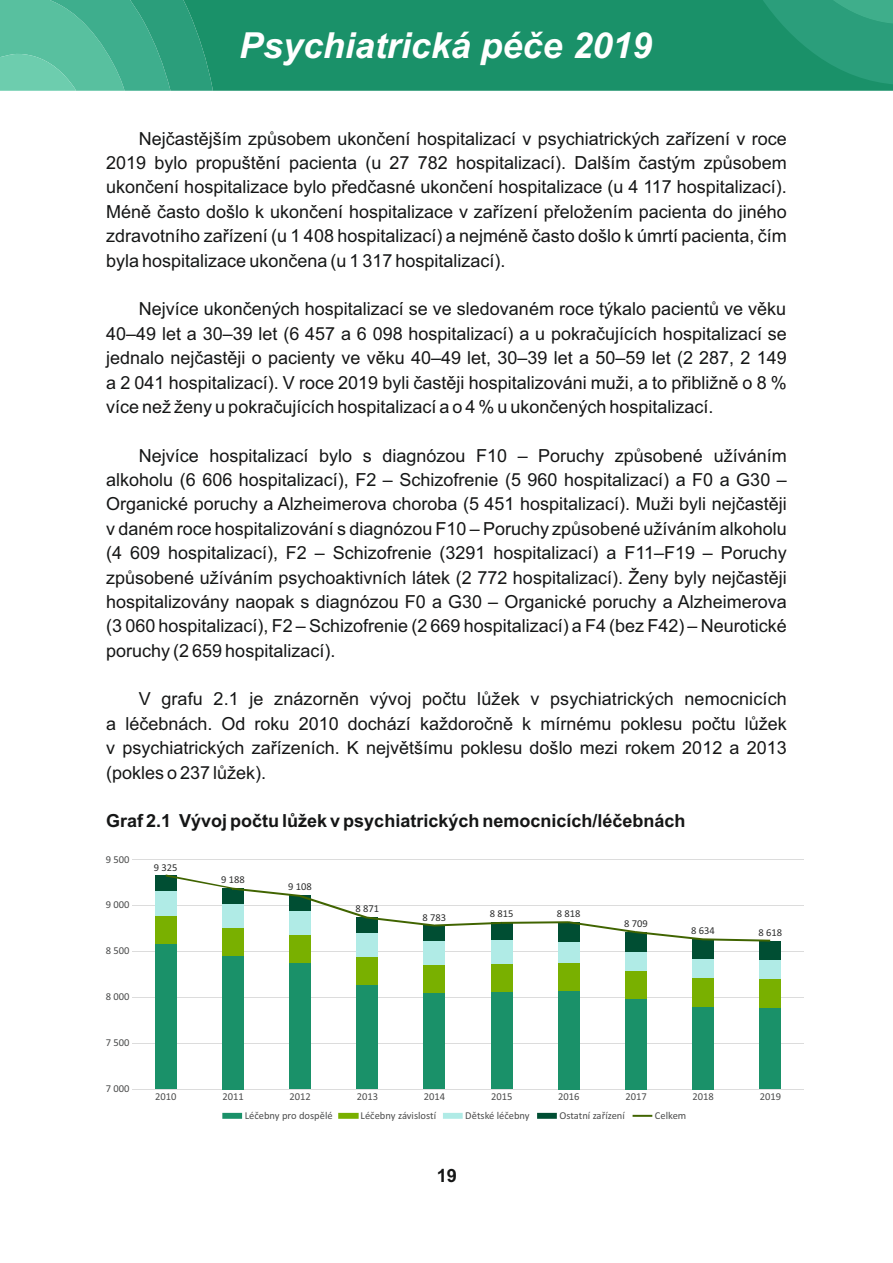
<style>
.page{position:relative;width:893px;height:1263px;background:#fff}
.page>*{position:absolute;margin:0;border:0;box-sizing:border-box;transform-origin:0 0}
.t1{font:italic 700 35.85px "Arial";color:#fff}
.t2{font:700 18.3px "Arial";color:#151616}
.t3{font:18px/24.5px "Arial";color:#151616;text-align:justify}
.t4{font:700 18px "Arial";color:#151616}
.t5{font:10.5px "Calibri";color:#4b4c4c}
.t6{font:10.5px "Calibri";color:#2e2f2f}
</style>
<div class="page">
<svg style="left:0;top:0;width:180px;height:91px;background:#4db797"></svg>
<div style="left:180px;top:0;width:713px;height:91px;background:#1a9169"></div>
<svg style="left:758px;top:0;width:135px;height:85px;background:#269a75"></svg>
<svg style="left:132px;top:1043px;width:672px;height:1px"></svg>
<svg style="left:132px;top:997px;width:672px;height:1px"></svg>
<svg style="left:132px;top:951px;width:672px;height:1px"></svg>
<svg style="left:132px;top:859px;width:672px;height:1px"></svg>
<svg style="left:132px;top:1089px;width:672px;height:1px"></svg>
<div style="left:760px;top:1008px;width:21px;height:81px;background:#1a9169"></div>
<div style="left:692px;top:1007px;width:22px;height:82px;background:#1a9169"></div>
<div style="left:625px;top:999px;width:21px;height:90px;background:#1a9169"></div>
<div style="left:558px;top:991px;width:21px;height:98px;background:#1a9169"></div>
<div style="left:491px;top:992px;width:21px;height:97px;background:#1a9169"></div>
<div style="left:424px;top:992px;width:21px;height:97px;background:#1a9169"></div>
<div style="left:357px;top:984px;width:21px;height:105px;background:#1a9169"></div>
<div style="left:289px;top:963px;width:22px;height:126px;background:#1a9169"></div>
<div style="left:222px;top:956px;width:21px;height:133px;background:#1a9169"></div>
<div style="left:155px;top:944px;width:21px;height:145px;background:#1a9169"></div>
<div style="left:760px;top:979px;width:21px;height:29px;background:#79b000"></div>
<div style="left:692px;top:978px;width:22px;height:29px;background:#79b000"></div>
<div style="left:625px;top:971px;width:21px;height:28px;background:#79b000"></div>
<div style="left:558px;top:963px;width:21px;height:28px;background:#79b000"></div>
<div style="left:491px;top:963px;width:21px;height:29px;background:#79b000"></div>
<div style="left:424px;top:964px;width:21px;height:28px;background:#79b000"></div>
<div style="left:357px;top:956px;width:21px;height:28px;background:#79b000"></div>
<div style="left:289px;top:934px;width:22px;height:29px;background:#79b000"></div>
<div style="left:222px;top:928px;width:21px;height:28px;background:#79b000"></div>
<div style="left:155px;top:915px;width:21px;height:29px;background:#79b000"></div>
<div style="left:760px;top:959px;width:21px;height:20px;background:#b0ebe6"></div>
<div style="left:692px;top:958px;width:22px;height:20px;background:#b0ebe6"></div>
<div style="left:625px;top:951px;width:21px;height:20px;background:#b0ebe6"></div>
<div style="left:558px;top:942px;width:21px;height:21px;background:#b0ebe6"></div>
<div style="left:491px;top:940px;width:21px;height:23px;background:#b0ebe6"></div>
<div style="left:424px;top:941px;width:21px;height:23px;background:#b0ebe6"></div>
<div style="left:357px;top:933px;width:21px;height:23px;background:#b0ebe6"></div>
<div style="left:760px;top:941px;width:21px;height:18px;background:#004e33"></div>
<div style="left:692px;top:939px;width:22px;height:19px;background:#004e33"></div>
<div style="left:625px;top:932px;width:21px;height:19px;background:#004e33"></div>
<svg style="left:132px;top:874px;width:672px;height:68px"></svg>
<svg style="left:222px;top:1113px;width:20px;height:6px"></svg>
<svg style="left:338px;top:1113px;width:21px;height:6px"></svg>
<svg style="left:443px;top:1113px;width:20px;height:6px"></svg>
<svg style="left:537px;top:1113px;width:20px;height:6px"></svg>
<svg style="left:633px;top:1115px;width:19px;height:2px"></svg>
<h1 class="t1" style="left:239px;top:32px;width:415px">Psychiatrická péče 2019</h1>
<p class="t3" style="left:106px;top:128px;width:682px;text-indent:33px">Nejčastějším způsobem ukončení hospitalizací v psychiatrických zařízení v roce 2019 bylo propuštění pacienta (u 27 782 hospitalizací). Dalším častým způsobem ukončení hospitalizace bylo předčasné ukončení hospitalizace (u 4 117 hospitalizací).<br>Méně často došlo k ukončení hospitalizace v zařízení přeložením pacienta do jiného zdravotního zařízení (u 1 408 hospitalizací) a nejméně často došlo k úmrtí pacienta, čím byla hospitalizace ukončena (u 1 317 hospitalizací).</p>
<p class="t3" style="left:106px;top:298px;width:682px;text-indent:33px">Nejvíce ukončených hospitalizací se ve sledovaném roce týkalo pacientů ve věku 40–49 let a 30–39 let (6 457 a 6 098 hospitalizací) a u pokračujících hospitalizací se jednalo nejčastěji o pacienty ve věku 40–49 let, 30–39 let a 50–59 let (2 287, 2 149 a 2 041 hospitalizací). V roce 2019 byli častěji hospitalizováni muži, a to přibližně o 8 % více než ženy u pokračujících hospitalizací a o 4 % u ukončených hospitalizací.</p>
<p class="t3" style="left:106px;top:445px;width:682px;text-indent:33px">Nejvíce hospitalizací bylo s diagnózou F10 – Poruchy způsobené užíváním alkoholu (6 606 hospitalizací), F2 – Schizofrenie (5 960 hospitalizací) a F0 a G30 – Organické poruchy a Alzheimerova choroba (5 451 hospitalizací). Muži byli nejčastěji v daném roce hospitalizování s diagnózou F10 – Poruchy způsobené užíváním alkoholu (4 609 hospitalizací), F2 – Schizofrenie (3291 hospitalizací) a F11–F19 – Poruchy způsobené užíváním psychoaktivních látek (2 772 hospitalizací). Ženy byly nejčastěji hospitalizovány naopak s diagnózou F0 a G30 – Organické poruchy a Alzheimerova (3 060 hospitalizací), F2 – Schizofrenie (2 669 hospitalizací) a F4 (bez F42) – Neurotické poruchy (2 659 hospitalizací).</p>
<p class="t3" style="left:106px;top:688px;width:682px;text-indent:33px">V grafu 2.1 je znázorněn vývoj počtu lůžek v psychiatrických nemocnicích a léčebnách. Od roku 2010 dochází každoročně k mírnému poklesu počtu lůžek v psychiatrických zařízeních. K největšímu poklesu došlo mezi rokem 2012 a 2013 (pokles o 237 lůžek).</p>
<p class="t4" style="left:106px;top:814px;width:581px">Graf 2.1 Vývoj počtu lůžek v psychiatrických nemocnicích/léčebnách</p>
<p class="t5" style="left:106px;top:855px;width:25px">9 500</p>
<p class="t5" style="left:106px;top:900px;width:25px">9 000</p>
<p class="t5" style="left:106px;top:946px;width:25px">8 500</p>
<p class="t5" style="left:106px;top:992px;width:25px">8 000</p>
<p class="t5" style="left:106px;top:1038px;width:25px">7 500</p>
<p class="t5" style="left:106px;top:1084px;width:25px">7 000</p>
<p class="t6" style="left:154px;top:863px;width:25px">9 325</p>
<p class="t6" style="left:221px;top:875px;width:25px">9 188</p>
<p class="t6" style="left:288px;top:882px;width:25px">9 108</p>
<p class="t6" style="left:355px;top:904px;width:25px">8 871</p>
<p class="t6" style="left:422px;top:913px;width:25px">8 783</p>
<p class="t6" style="left:490px;top:909px;width:25px">8 815</p>
<p class="t6" style="left:557px;top:909px;width:25px">8 818</p>
<p class="t6" style="left:624px;top:919px;width:25px">8 709</p>
<p class="t6" style="left:691px;top:926px;width:25px">8 634</p>
<p class="t6" style="left:758px;top:928px;width:25px">8 618</p>
<p class="t5" style="left:155px;top:1092px;width:23px">2010</p>
<p class="t5" style="left:222px;top:1092px;width:23px">2011</p>
<p class="t5" style="left:289px;top:1092px;width:23px">2012</p>
<p class="t5" style="left:357px;top:1092px;width:23px">2013</p>
<p class="t5" style="left:424px;top:1092px;width:23px">2014</p>
<p class="t5" style="left:491px;top:1092px;width:23px">2015</p>
<p class="t5" style="left:558px;top:1092px;width:23px">2016</p>
<p class="t5" style="left:625px;top:1092px;width:23px">2017</p>
<p class="t5" style="left:692px;top:1092px;width:23px">2018</p>
<p class="t5" style="left:760px;top:1092px;width:23px">2019</p>
<p class="t5" style="left:245px;top:1111px;width:89px">Léčebny pro dospělé</p>
<p class="t5" style="left:361px;top:1111px;width:77px">Léčebny závislostí</p>
<p class="t5" style="left:465px;top:1111px;width:66px">Dětské léčebny</p>
<p class="t5" style="left:559px;top:1111px;width:67px">Ostatní zařízení</p>
<p class="t5" style="left:655px;top:1111px;width:33px">Celkem</p>
<p class="t2" style="left:437px;top:1169px;width:22px">19</p>
</div>
